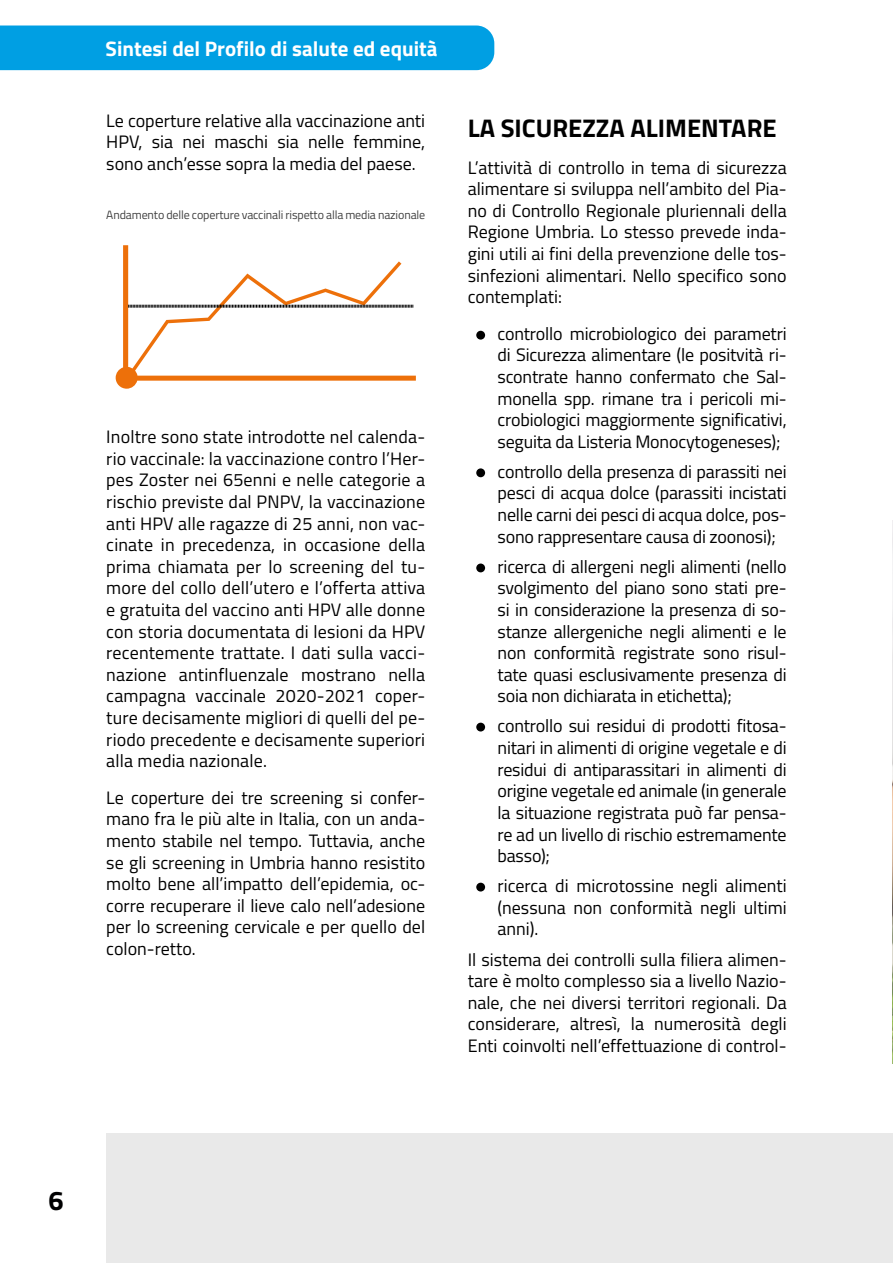
<style>
.page{position:relative;width:893px;height:1263px;background:#fff}
.page>*{position:absolute;margin:0;border:0;box-sizing:border-box;transform-origin:0 0}
.t1{font:700 27px "Titillium Web";color:#000001}
.t2{font:700 25.5px "Titillium Web";color:#000}
.t3{font:700 21px "Titillium Web";color:#fff}
.t4{font:18px/21.6px "Titillium Web";color:#000;text-align:justify}
.t5{font:12px "Titillium Web";letter-spacing:-.01em;color:#000}
</style>
<div class="page">
<div style="left:106px;top:1133px;width:787px;height:130px;background:#e9e9e9"></div>
<div style="left:0;top:26px;width:494px;height:44px;background:#009fe3"></div>
<svg style="left:116px;top:245px;width:300px;height:144px"></svg>
<div style="left:476px;top:468px;width:9px;height:9px;background:#000;border-radius:50%"></div>
<div style="left:476px;top:563px;width:9px;height:9px;background:#000;border-radius:50%"></div>
<div style="left:476px;top:723px;width:9px;height:8px;background:#000;border-radius:50%"></div>
<div style="left:476px;top:883px;width:9px;height:8px;background:#000;border-radius:50%"></div>
<div style="left:476px;top:331px;width:9px;height:9px;background:#000;border-radius:50%"></div>
<img style="left:892px;top:521px;width:1px;height:542px">
<p class="t3" style="left:106px;top:32px;width:333px">Sintesi del Profilo di salute ed equità</p>
<p class="t4" style="left:106px;top:109px;width:320px">Le coperture relative alla vaccinazione anti HPV, sia nei maschi sia nelle femmine, sono anch’esse sopra la media del paese.</p>
<p class="t5" style="left:106px;top:206px;width:320px">Andamento delle coperture vaccinali rispetto alla media nazionale</p>
<p class="t4" style="left:106px;top:425px;width:320px">Inoltre sono state introdotte nel calenda&shy;rio vaccinale: la vaccinazione contro l’Her&shy;pes Zoster nei 65enni e nelle categorie a rischio previste dal PNPV, la vaccinazione anti HPV alle ragazze di 25 anni, non vac&shy;cinate in precedenza, in occasione della prima chiamata per lo screening del tu&shy;more del collo dell’utero e l’offerta attiva e gratuita del vaccino anti HPV alle donne con storia documentata di lesioni da HPV recentemente trattate. I dati sulla vacci&shy;nazione antinfluenzale mostrano nella campagna vaccinale 2020-2021 coper&shy;ture decisamente migliori di quelli del pe&shy;riodo precedente e decisamente superiori alla media nazionale.</p>
<p class="t4" style="left:106px;top:786px;width:320px">Le coperture dei tre screening si confer&shy;mano fra le più alte in Italia, con un anda&shy;mento stabile nel tempo. Tuttavia, anche se gli screening in Umbria hanno resistito molto bene all’impatto dell’epidemia, oc&shy;corre recuperare il lieve calo nell’adesione per lo screening cervicale e per quello del colon-retto.</p>
<p class="t2" style="left:468px;top:108px;width:310px">LA SICUREZZA ALIMENTARE</p>
<p class="t4" style="left:468px;top:156px;width:320px">L’attività di controllo in tema di sicurezza alimentare si sviluppa nell’ambito del Pia&shy;no di Controllo Regionale pluriennali della Regione Umbria. Lo stesso prevede inda&shy;gini utili ai fini della prevenzione delle tos&shy;sinfezioni alimentari. Nello specifico sono contemplati:</p>
<p class="t4" style="left:497px;top:322px;width:291px">controllo microbiologico dei parametri di Sicurezza alimentare (le positvità ri&shy;scontrate hanno confermato che Sal&shy;monella spp. rimane tra i pericoli mi&shy;crobiologici maggiormente significativi, seguita da Listeria Monocytogeneses);</p>
<p class="t4" style="left:497px;top:460px;width:291px">controllo della presenza di parassiti nei pesci di acqua dolce (parassiti incistati nelle carni dei pesci di acqua dolce, pos&shy;sono rappresentare causa di zoonosi);</p>
<p class="t4" style="left:497px;top:555px;width:291px">ricerca di allergeni negli alimenti (nello svolgimento del piano sono stati pre&shy;si in considerazione la presenza di so&shy;stanze allergeniche negli alimenti e le non conformità registrate sono risul&shy;tate quasi esclusivamente presenza di soia non dichiarata in etichetta);</p>
<p class="t4" style="left:497px;top:714px;width:291px">controllo sui residui di prodotti fitosa&shy;nitari in alimenti di origine vegetale e di residui di antiparassitari in alimenti di origine vegetale ed animale (in generale la situazione registrata può far pensa&shy;re ad un livello di rischio estremamente basso);</p>
<p class="t4" style="left:497px;top:874px;width:291px">ricerca di microtossine negli alimenti (nessuna non conformità negli ultimi anni).</p>
<p class="t4" style="left:468px;top:947px;width:320px">Il sistema dei controlli sulla filiera alimen&shy;tare è molto complesso sia a livello Nazio&shy;nale, che nei diversi territori regionali. Da considerare, altresì, la numerosità degli Enti coinvolti nell’effettuazione di control-</p>
<h1 class="t1" style="left:49px;top:1179px;width:17px">6</h1>
</div>
